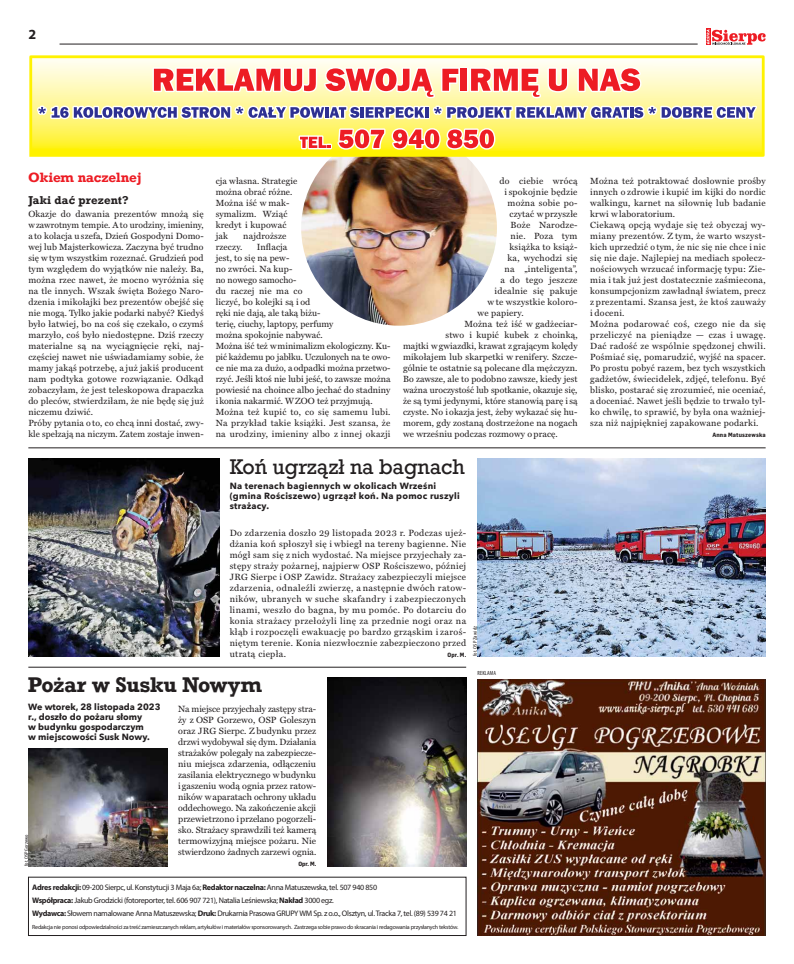
<style>
.page{position:relative;width:794px;height:964px;background:#fff}
.page>*{position:absolute;margin:0;border:0;box-sizing:border-box;transform-origin:0 0}
.t1{font:20px "Rockwell";letter-spacing:-.005em;color:#231f20}
.t2{font:700 20px "Rockwell";letter-spacing:-.005em;color:#231f20}
.t3{font:700 14px "Myriad Pro";color:#231f20}
.t4{font:700 12.7px "Rockwell";letter-spacing:-.005em;color:#ed1c24}
.t5{font:700 10.7px "Rockwell";letter-spacing:.01em;color:#231f20}
.t6{font:9.1px/11px "Miller Text Pl";letter-spacing:.02em;color:#231f20;text-align:justify}
.t7{font:9px/11px "Miller Text Pl";letter-spacing:.02em;color:#231f20}
.t8{font:700 9px/10px "Avenir Next";letter-spacing:.025em;color:#231f20}
.t9{font:700 9px/10px "Avenir Next";color:#231f20}
.t10{font:8px/13px "Myriad Pro";letter-spacing:-.035em;color:#231f20}
.t11{font:6px "Myriad Pro";letter-spacing:-.035em;color:#231f20}
.t12{font:700 6px "Flama Semicondensed";letter-spacing:.025em;color:#231f20}
.t13{font:condensed 6px "Myriad Pro";letter-spacing:.02em;color:#231f20}
.t14{font:5px "Asap Condensed";color:#231f20}
.t15{font:5px "Asap Condensed";letter-spacing:.02em;color:#231f20}
.s1{font-weight:700}
</style>
<div class="page">
<img style="left:301px;top:130px;width:196px;height:196px;border-radius:50%">
<svg style="left:29px;top:55px;width:736px;height:103px;background:#fbf032"></svg>
<svg style="left:35px;top:29px;width:730px;height:123px"></svg>
<hr style="left:28px;top:448px;width:737px;height:1px;background:#231f20">
<hr style="left:28px;top:667px;width:438px;height:1px;background:#231f20">
<img style="left:477px;top:679px;width:288px;height:256px">
<img style="left:28px;top:459px;width:192px;height:197px">
<img style="left:478px;top:459px;width:287px;height:197px">
<img style="left:327px;top:677px;width:139px;height:189px">
<img style="left:28px;top:748px;width:139px;height:118px">
<h2 class="t3" style="left:28px;top:29px;width:9px">2</h2>
<h3 class="t4" style="left:28px;top:173px;width:114px">Okiem naczelnej</h3>
<p class="t5" style="left:28px;top:197px;width:102px">Jaki dać prezent?</p>
<p class="t7" style="left:28px;top:209px;width:177px">Okazje do dawania prezentów mnożą się w zawrotnym tempie. A to urodziny, imieniny, a to kolacja u szefa, Dzień Gospodyni Domo&shy;wej lub Majsterkowicza. Zaczyna być trudno się w tym wszystkim rozeznać. Grudzień pod tym względem do wyjątków nie należy. Ba, można rzec nawet, że mocno wyróżnia się na tle innych. Wszak święta Bożego Naro&shy;dzenia i mikołajki bez prezentów obejść się nie mogą. Tylko jakie podarki nabyć? Kiedyś było łatwiej, bo na coś się czekało, o czymś marzyło, coś było niedostępne. Dziś rzeczy materialne są na wyciągnięcie ręki, naj&shy;częściej nawet nie uświadamiamy sobie, że mamy jakąś potrzebę, a już jakiś producent nam podtyka gotowe rozwiązanie. Odkąd zobaczyłam, że jest teleskopowa drapaczka do pleców, stwierdziłam, że nie będę się już niczemu dziwić.<br>Próby pytania o to, co chcą inni dostać, zwy&shy;kle spełzają na niczym. Zatem zostaje inwen-</p>
<p class="t7" style="left:216px;top:176px;width:83px">cja własna. Strategie można obrać różne.<br>Można iść w mak&shy;symalizm. Wziąć kredyt i kupować jak</p>
<p class="t7" style="left:243px;top:231px;width:45px">najdroższe</p>
<p class="t7" style="left:216px;top:242px;width:176px;text-indent:41px">Inflacja<br>jest, to się na pew-<br>no zwróci. Na kup-<br>no nowego samocho-<br>du raczej nie ma co<br>liczyć, bo kolejki są i od<br>ręki nie dają, ale taką biżu-<br>terię, ciuchy, laptopy, perfumy<br>można spokojnie nabywać.<br>Można iść też w minimalizm ekologiczny. Ku&shy;pić każdemu po jabłku. Uczulonych na te owo&shy;ce nie ma za dużo, a odpadki można przetwo&shy;rzyć. Jeśli ktoś nie lubi jeść, to zawsze można powiesić na choince albo jechać do stadniny i konia nakarmić. W ZOO też przyjmują.<br>Można też kupić to, co się samemu lubi.<br>Na przykład takie książki. Jest szansa, że na urodziny, imieniny albo z innej okazji</p>
<p class="t7" style="left:216px;top:242px;width:28px">rzeczy.</p>
<p class="t7" style="left:499px;top:176px;width:80px">do ciebie wrócą</p>
<p class="t7" style="left:504px;top:187px;width:74px">i spokojnie będzie</p>
<p class="t7" style="left:507px;top:198px;width:72px">można sobie po-</p>
<p class="t7" style="left:509px;top:209px;width:70px">czytać w przyszłe</p>
<p class="t7" style="left:510px;top:220px;width:69px">Boże Narodze-</p>
<p class="t7" style="left:510px;top:231px;width:69px">nie. Poza tym</p>
<p class="t7" style="left:509px;top:242px;width:70px">książka to książ-</p>
<p class="t7" style="left:507px;top:253px;width:72px">ka, wychodzi się</p>
<p class="t7" style="left:504px;top:264px;width:75px">na „inteligenta”,</p>
<p class="t7" style="left:500px;top:275px;width:79px">a do tego jeszcze</p>
<p class="t7" style="left:494px;top:286px;width:85px">idealnie się pakuje</p>
<p class="t7" style="left:487px;top:297px;width:91px">w te wszystkie koloro-</p>
<p class="t7" style="left:477px;top:308px;width:48px">we papiery.</p>
<p class="t7" style="left:464px;top:319px;width:115px">Można też iść w gadżeciar-</p>
<p class="t7" style="left:445px;top:330px;width:134px">stwo i kupić kubek z choinką,</p>
<p class="t7" style="left:403px;top:341px;width:176px">majtki w gwiazdki, krawat z grającym kolędy</p>
<p class="t7" style="left:403px;top:352px;width:176px">mikołajem lub skarpetki w renifery. Szcze-</p>
<p class="t7" style="left:403px;top:363px;width:176px">gólnie te ostatnie są polecane dla mężczyzn.</p>
<p class="t7" style="left:403px;top:374px;width:176px">Bo zawsze, ale to podobno zawsze, kiedy jest</p>
<p class="t7" style="left:403px;top:385px;width:176px">ważna uroczystość lub spotkanie, okazuje się,</p>
<p class="t7" style="left:403px;top:396px;width:176px">że są tymi jedynymi, które stanowią parę i są</p>
<p class="t7" style="left:403px;top:407px;width:176px">czyste. No i okazja jest, żeby wykazać się hu-</p>
<p class="t7" style="left:403px;top:418px;width:176px">morem, gdy zostaną dostrzeżone na nogach</p>
<p class="t7" style="left:403px;top:429px;width:156px">we wrześniu podczas rozmowy o pracę.</p>
<h1 class="t1" style="left:230px;top:460px;width:237px">Koń ugrzązł na bagnach</h1>
<p class="t8" style="left:230px;top:481px;width:232px">Na terenach bagiennych w okolicach Wrześni (gmina Rościszewo) ugrzązł koń. Na pomoc ruszyli strażacy.</p>
<p class="t6" style="left:230px;top:528px;width:238px">Do zdarzenia doszło 29 listopada 2023 r. Podczas ujeż&shy;dżania koń spłoszył się i wbiegł na tereny bagienne. Nie mógł sam się z nich wydostać. Na miejsce przyjechały za&shy;stępy straży pożarnej, najpierw OSP Rościszewo, później JRG Sierpc i OSP Zawidz. Strażacy zabezpieczyli miejsce zdarzenia, odnaleźli zwierzę, a następnie dwóch ratow&shy;ników, ubranych w suche skafandry i zabezpieczonych linami, weszło do bagna, by mu pomóc. Po dotarciu do konia strażacy przełożyli linę za przednie nogi oraz na kłąb i rozpoczęli ewakuację po bardzo grząskim i zaroś&shy;niętym terenie. Konia niezwłocznie zabezpieczono przed utratą ciepła.</p>
<p class="t15" style="left:472px;top:656px;width:32px;rotate:-90deg">fot. OSP Zawidz</p>
<p class="t12" style="left:447px;top:653px;width:20px">Opr. M.</p>
<p class="t13" style="left:477px;top:670px;width:20px">REKLAMA</p>
<h1 class="t2" style="left:28px;top:679px;width:236px">Pożar w Susku Nowym</h1>
<p class="t9" style="left:28px;top:702px;width:134px">We wtorek, 28 listopada 2023 r., doszło do pożaru słomy<br>w budynku gospodarczym<br>w miejscowości Susk Nowy.</p>
<p class="t6" style="left:178px;top:704px;width:139px">Na miejsce przyjechały zastępy stra&shy;ży z OSP Gorzewo, OSP Goleszyn oraz JRG Sierpc. Z budynku przez drzwi wydobywał się dym. Działania strażaków polegały na zabezpiecze&shy;niu miejsca zdarzenia, odłączeniu zasilania elektrycznego w budynku i gaszeniu wodą ognia przez ratow&shy;ników w aparatach ochrony układu oddechowego. Na zakończenie akcji przewietrzono i przelano pogorzeli&shy;sko. Strażacy sprawdzili też kamerą termowizyjną miejsce pożaru. Nie stwierdzono żadnych zarzewi ognia.</p>
<p class="t12" style="left:298px;top:862px;width:19px">Opr. M.</p>
<p class="t14" style="left:23px;top:866px;width:33px;rotate:-90deg">fot. OSP Gorzewo</p>
<p class="t10" style="left:32px;top:881px;width:426px"><span class="s1">Adres redakcji:</span> 09-200 Sierpc, ul. Konstytucji 3 Maja 6a; <span class="s1">Redaktor naczelna:</span> Anna Matuszewska, tel. 507 940 850<br><span class="s1">Współpraca:</span> Jakub Grodzicki (fotoreporter, tel. 606 907 721), Natalia Leśniewska; <span class="s1">Nakład</span> 3000 egz.<br><span class="s1">Wydawca:</span> Słowem namalowane Anna Matuszewska; <span class="s1">Druk:</span> Drukarnia Prasowa GRUPY WM Sp. z o.o., Olsztyn, ul. Tracka 7, tel. (89) 539 74 21</p>
<p class="t11" style="left:32px;top:924px;width:428px">Redakcja nie ponosi odpowiedzialności za treść zamieszczanych reklam, artykułów i materiałów sponsorowanych. Zastrzega sobie prawo do skracania i redagowania przysłanych tekstów.</p>
<p class="t7" style="left:590px;top:176px;width:177px">Można też potraktować dosłownie prośby innych o zdrowie i kupić im kijki do nordic walkingu, karnet na siłownię lub badanie krwi w laboratorium.<br>Ciekawą opcją wydaje się też obyczaj wy&shy;miany prezentów. Z tym, że warto wszyst&shy;kich uprzedzić o tym, że nic się nie chce i nic się nie daje. Najlepiej na mediach społecz&shy;nościowych wrzucać informację typu: Zie&shy;mia i tak już jest dostatecznie zaśmiecona, konsumpcjonizm zawładnął światem, precz z prezentami. Szansa jest, że ktoś zauważy i doceni.<br>Można podarować coś, czego nie da się przeliczyć na pieniądze — czas i uwagę.<br>Dać radość ze wspólnie spędzonej chwili.<br>Pośmiać się, pomarudzić, wyjść na spacer.<br>Po prostu pobyć razem, bez tych wszystkich gadżetów, świecidełek, zdjęć, telefonu. Być blisko, postarać się zrozumieć, nie oceniać, a doceniać. Nawet jeśli będzie to trwało tyl&shy;ko chwilę, to sprawić, by była ona ważniej&shy;sza niż najpiękniej zapakowane podarki.</p>
<p class="t12" style="left:712px;top:433px;width:55px">Anna Matuszewska</p>
</div>
